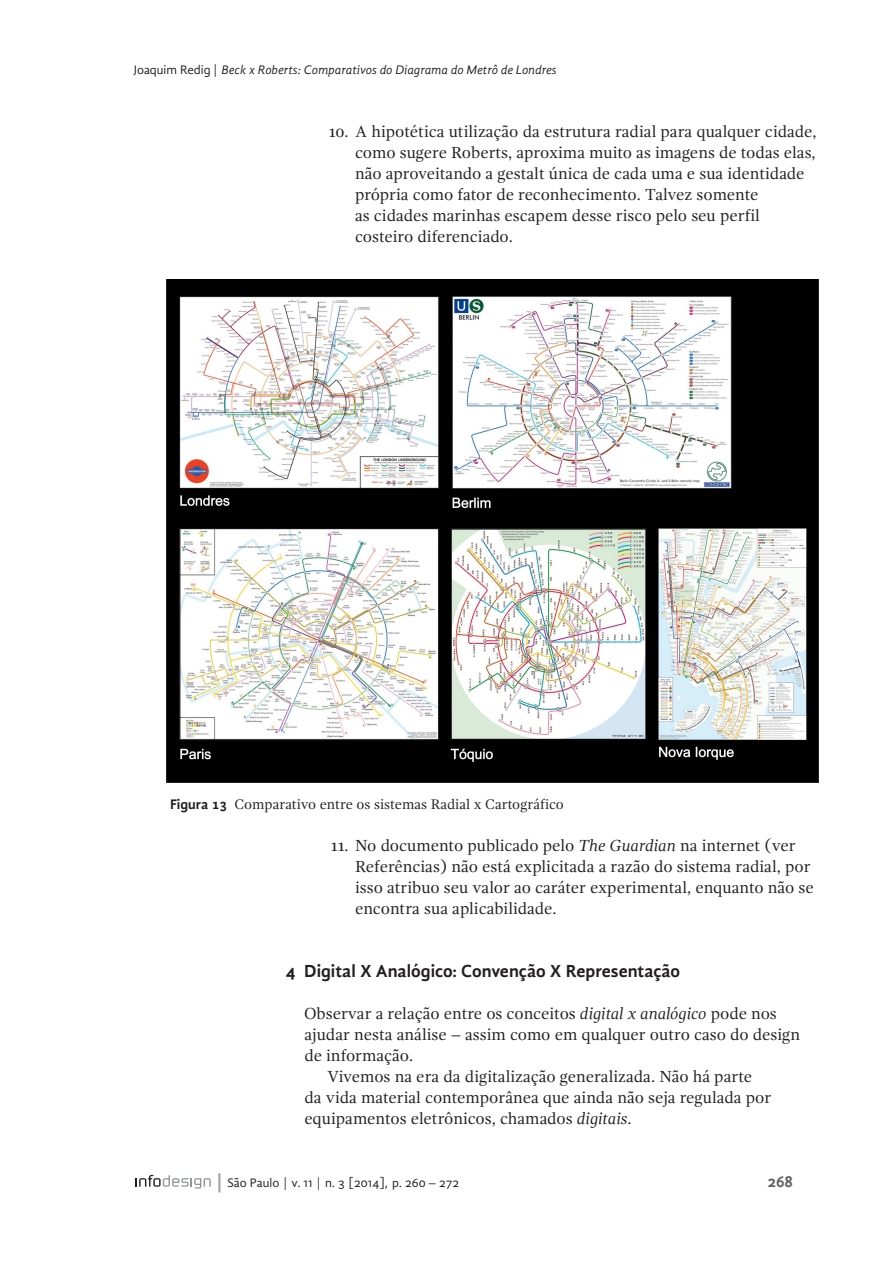
<style>
.page{position:relative;width:893px;height:1263px;background:#fff}
.page>*{position:absolute;margin:0;border:0;box-sizing:border-box;transform-origin:0 0}
.t1{font:700 18px "Gandhi Sans";color:#231f20}
.PT_Corpo_de_texto{font:16.5px/21px "Gandhi Serif";color:#231f20}
.PT_Corpo_de_texto_Re{font:16.5px/21px "Gandhi Serif";color:#231f20}
.t2{font:700 16.5px "Gandhi Sans";color:#636366}
.t3{font:14.25px "Gandhi Serif";color:#231f20}
.t4{font:italic 12.75px "Gandhi Sans";color:#231f20}
.t5{font:12.75px "Gandhi Sans";color:#231f20}
.s1{font-style:normal}
.s2{font-family:"Gandhi Sans";font-weight:700}
.s3{font-style:italic}
.s4{font-size:19.2px;color:#a8a9ad}
</style>
<div class="page">
<svg style="left:136px;top:1175px;width:75px;height:13px"></svg>
<img style="left:167px;top:279px;width:652px;height:503px">
<p class="t4" style="left:134px;top:62px;width:424px"><span class="s1">Joaquim Redig |</span> Beck x Roberts: Comparativos do Diagrama do Metrô de Londres</p>
<p class="PT_Corpo_de_texto" style="left:355px;top:121px;width:463px;text-indent:-26px">10. A hipotética utilização da estrutura radial para qualquer cidade, como sugere Roberts, aproxima muito as imagens de todas elas, não aproveitando a gestalt única de cada uma e sua identidade própria como fator de reconhecimento. Talvez somente<br>as cidades marinhas escapem desse risco pelo seu perfil costeiro diferenciado.</p>
<p class="t3" style="left:170px;top:796px;width:395px"><span class="s2">Figura 13</span> Comparativo entre os sistemas Radial x Cartográfico</p>
<p class="PT_Corpo_de_texto" style="left:355px;top:835px;width:460px;text-indent:-24px">11. No documento publicado pelo <span class="s3">The Guardian</span> na internet (ver Referências) não está explicitada a razão do sistema radial, por isso atribuo seu valor ao caráter experimental, enquanto não se encontra sua aplicabilidade.</p>
<p class="t1" style="left:286px;top:960px;width:396px">4 Digital X Analógico: Convenção X Representação</p>
<p class="PT_Corpo_de_texto_Re" style="left:304px;top:1003px;width:498px">Observar a relação entre os conceitos <span class="s3">digital x analógico</span> pode nos ajudar nesta análise – assim como em qualquer outro caso do design de informação.</p>
<p class="PT_Corpo_de_texto" style="left:304px;top:1066px;width:468px;text-indent:23px">Vivemos na era da digitalização generalizada. Não há parte da vida material contemporânea que ainda não seja regulada por equipamentos eletrônicos, chamados <span class="s3">digitais</span>.</p>
<p class="t5" style="left:214px;top:1175px;width:247px"><span class="s4">|</span>São Paulo | v. 11 | n. 3 [2014], p. 260 – 272</p>
<p class="t2" style="left:768px;top:1171px;width:27px">268</p>
</div>
